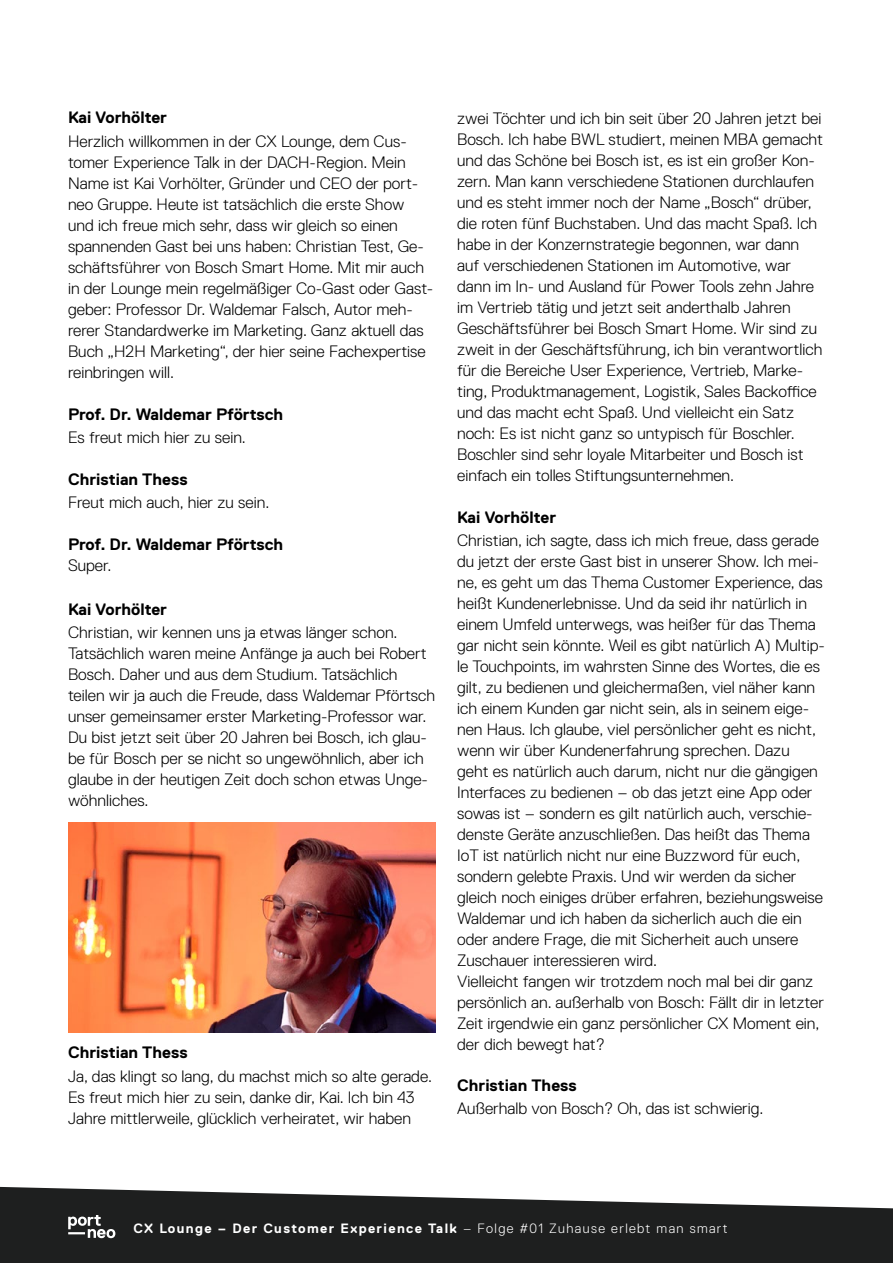
<style>
.page{position:relative;width:893px;height:1263px;background:#fff}
.page>*{position:absolute;margin:0;border:0;box-sizing:border-box;transform-origin:0 0}
.t1{font:300 16.5px/21px "Replica Std";color:#000}
.t2{font:700 16.5px "Replica Std";color:#000}
.t3{font:700 13.5px "Replica Std";letter-spacing:.1em;color:#fff}
.s1{font-weight:300}
</style>
<div class="page">
<svg style="left:0;top:1186px;width:893px;height:77px;background:#404141"></svg>
<svg style="left:68px;top:1215px;width:47px;height:23px"></svg>
<img style="left:68px;top:822px;width:368px;height:210px">
<p class="t2" style="left:68px;top:109px;width:100px">Kai Vorhölter</p>
<p class="t1" style="left:68px;top:130px;width:367px">Herzlich willkommen in der CX Lounge, dem Cus&shy;tomer Experience Talk in der DACH-Region. Mein Name ist Kai Vorhölter, Gründer und CEO der port&shy;neo Gruppe. Heute ist tatsächlich die erste Show und ich freue mich sehr, dass wir gleich so einen spannenden Gast bei uns haben: Christian Test, Ge&shy;schäftsführer von Bosch Smart Home. Mit mir auch in der Lounge mein regelmäßiger Co-Gast oder Gast&shy;geber: Professor Dr. Waldemar Falsch, Autor meh&shy;rerer Standardwerke im Marketing. Ganz aktuell das Buch „H2H Marketing“, der hier seine Fachexpertise reinbringen will.</p>
<p class="t2" style="left:68px;top:405px;width:217px">Prof. Dr. Waldemar Pförtsch</p>
<p class="t1" style="left:68px;top:427px;width:179px">Es freut mich hier zu sein.</p>
<p class="t2" style="left:68px;top:470px;width:121px">Christian Thess</p>
<p class="t1" style="left:68px;top:492px;width:203px">Freut mich auch, hier zu sein.</p>
<p class="t2" style="left:68px;top:535px;width:217px">Prof. Dr. Waldemar Pförtsch</p>
<p class="t1" style="left:68px;top:554px;width:45px">Super.</p>
<p class="t2" style="left:68px;top:600px;width:100px">Kai Vorhölter</p>
<p class="t1" style="left:68px;top:622px;width:369px">Christian, wir kennen uns ja etwas länger schon.<br>Tatsächlich waren meine Anfänge ja auch bei Robert Bosch. Daher und aus dem Studium. Tatsächlich teilen wir ja auch die Freude, dass Waldemar Pförtsch unser gemeinsamer erster Marketing-Professor war.<br>Du bist jetzt seit über 20 Jahren bei Bosch, ich glau&shy;be für Bosch per se nicht so ungewöhnlich, aber ich glaube in der heutigen Zeit doch schon etwas Unge&shy;wöhnliches.</p>
<p class="t2" style="left:68px;top:1043px;width:121px">Christian Thess</p>
<p class="t1" style="left:68px;top:1065px;width:365px">Ja, das klingt so lang, du machst mich so alte gerade.<br>Es freut mich hier zu sein, danke dir, Kai. Ich bin 43<br>Jahre mittlerweile, glücklich verheiratet, wir haben</p>
<p class="t1" style="left:457px;top:107px;width:367px">zwei Töchter und ich bin seit über 20 Jahren jetzt bei Bosch. Ich habe BWL studiert, meinen MBA gemacht und das Schöne bei Bosch ist, es ist ein großer Kon&shy;zern. Man kann verschiedene Stationen durchlaufen und es steht immer noch der Name „Bosch“ drüber, die roten fünf Buchstaben. Und das macht Spaß. Ich habe in der Konzernstrategie begonnen, war dann auf verschiedenen Stationen im Automotive, war dann im In- und Ausland für Power Tools zehn Jahre im Vertrieb tätig und jetzt seit anderthalb Jahren Geschäftsführer bei Bosch Smart Home. Wir sind zu zweit in der Geschäftsführung, ich bin verantwortlich für die Bereiche User Experience, Vertrieb, Marke&shy;ting, Produktmanagement, Logistik, Sales Backoffice und das macht echt Spaß. Und vielleicht ein Satz noch: Es ist nicht ganz so untypisch für Boschler.<br>Boschler sind sehr loyale Mitarbeiter und Bosch ist einfach ein tolles Stiftungsunternehmen.</p>
<p class="t2" style="left:457px;top:508px;width:100px">Kai Vorhölter</p>
<p class="t1" style="left:457px;top:530px;width:369px">Christian, ich sagte, dass ich mich freue, dass gerade du jetzt der erste Gast bist in unserer Show. Ich mei&shy;ne, es geht um das Thema Customer Experience, das heißt Kundenerlebnisse. Und da seid ihr natürlich in einem Umfeld unterwegs, was heißer für das Thema gar nicht sein könnte. Weil es gibt natürlich A) Multip&shy;le Touchpoints, im wahrsten Sinne des Wortes, die es gilt, zu bedienen und gleichermaßen, viel näher kann ich einem Kunden gar nicht sein, als in seinem eige&shy;nen Haus. Ich glaube, viel persönlicher geht es nicht, wenn wir über Kundenerfahrung sprechen. Dazu geht es natürlich auch darum, nicht nur die gängigen Interfaces zu bedienen – ob das jetzt eine App oder sowas ist – sondern es gilt natürlich auch, verschie&shy;denste Geräte anzuschließen. Das heißt das Thema IoT ist natürlich nicht nur eine Buzzword für euch, sondern gelebte Praxis. Und wir werden da sicher gleich noch einiges drüber erfahren, beziehungsweise Waldemar und ich haben da sicherlich auch die ein oder andere Frage, die mit Sicherheit auch unsere Zuschauer interessieren wird.<br>Vielleicht fangen wir trotzdem noch mal bei dir ganz persönlich an. außerhalb von Bosch: Fällt dir in letzter Zeit irgendwie ein ganz persönlicher CX Moment ein, der dich bewegt hat?</p>
<p class="t2" style="left:457px;top:1076px;width:121px">Christian Thess</p>
<p class="t1" style="left:457px;top:1098px;width:308px">Außerhalb von Bosch? Oh, das ist schwierig.</p>
<p class="t3" style="left:133px;top:1221px;width:596px">CX Lounge – Der Customer Experience Talk <span class="s1">– Folge #01 Zuhause erlebt man smart</span></p>
</div>
